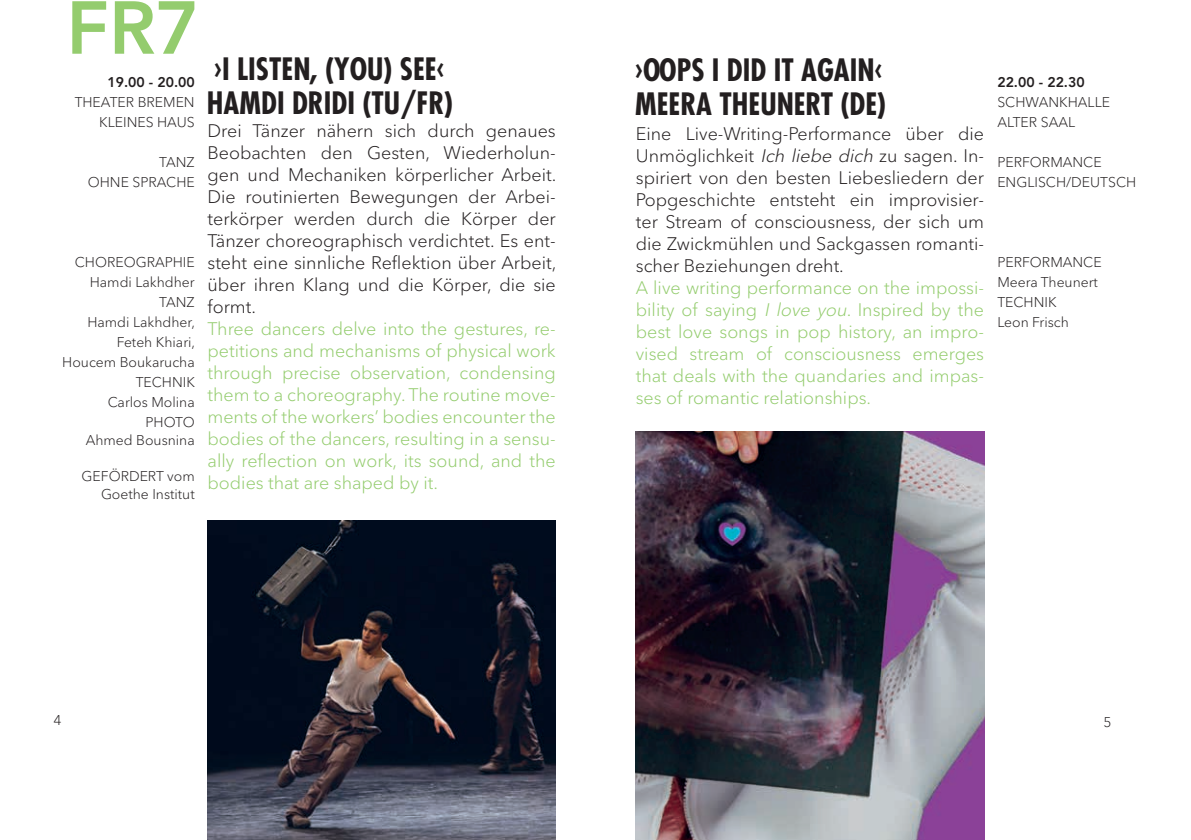
<style>
.page{position:relative;width:1191px;height:840px;background:#fff}
.page>*{position:absolute;margin:0;border:0;box-sizing:border-box;transform-origin:0 0}
.t1{font:800 74px "Avenir LT Std";color:#94cc6e}
.t2{font:700 condensed 30px/34px "Futura";color:#231f20}
.t3{font:300 18px/22px "Avenir Next LT Pro";color:#231f20;text-align:justify}
.t4{font:300 18px/22px "Avenir Next LT Pro";color:#94cc6e;text-align:justify}
.t5{font:300 14px/20px "Avenir Next LT Pro";color:#231f20;text-align:right}
.t6{font:800 14px "Avenir LT Std";color:#231f20}
.s1{font-style:italic}
</style>
<div class="page">
<img style="left:207px;top:520px;width:349px;height:319px">
<img style="left:636px;top:431px;width:348px;height:408px">
<h1 class="t1" style="left:66px;top:-16px;width:134px">FR7</h1>
<p class="t6" style="left:107px;top:73px;width:89px">19.00 - 20.00</p>
<p class="t5" style="left:75px;top:92px;width:122px">THEATER BREMEN<br>KLEINES HAUS</p>
<p class="t5" style="left:88px;top:152px;width:108px">TANZ<br>OHNE SPRACHE</p>
<p class="t5" style="left:62px;top:252px;width:134px">CHOREOGRAPHIE<br>Hamdi Lakhdher<br>TANZ<br>Hamdi Lakhdher,<br>Feteh Khiari,<br>Houcem Boukarucha<br>TECHNIK<br>Carlos Molina<br>PHOTO</p>
<p class="t5" style="left:86px;top:430px;width:110px">Ahmed Bousnina</p>
<p class="t5" style="left:82px;top:467px;width:115px;line-height:18px">GEFÖRDERT vom<br>Goethe Institut</p>
<h2 class="t2" style="left:207px;top:51px;width:248px">›I LISTEN, (YOU) SEE‹<br>HAMDI DRIDI (TU/FR)</h2>
<p class="t3" style="left:207px;top:120px;width:350px">Drei Tänzer nähern sich durch genaues Beobachten den Gesten, Wiederholun&shy;gen und Mechaniken körperlicher Arbeit.<br>Die routinierten Bewegungen der Arbei&shy;terkörper werden durch die Körper der Tänzer choreographisch verdichtet. Es ent&shy;steht eine sinnliche Reflektion über Arbeit, über ihren Klang und die Körper, die sie formt.</p>
<p class="t4" style="left:207px;top:318px;width:350px">Three dancers delve into the gestures, re&shy;petitions and mechanisms of physical work through precise observation, condensing them to a choreography. The routine move&shy;ments of the workers’ bodies encounter the bodies of the dancers, resulting in a sensu&shy;ally reflection on work, its sound, and the bodies that are shaped by it.</p>
<h2 class="t2" style="left:635px;top:52px;width:252px">›OOPS I DID IT AGAIN‹<br>MEERA THEUNERT (DE)</h2>
<p class="t3" style="left:636px;top:122px;width:350px">Eine Live-Writing-Performance über die Unmöglichkeit <span class="s1">Ich liebe dich</span> zu sagen. In&shy;spiriert von den besten Liebesliedern der Popgeschichte entsteht ein improvisier&shy;ter Stream of consciousness, der sich um die Zwickmühlen und Sackgassen romanti&shy;scher Beziehungen dreht.</p>
<p class="t4" style="left:636px;top:276px;width:350px">A live writing performance on the impossi&shy;bility of saying <span class="s1">I love you</span>. Inspired by the best love songs in pop history, an impro&shy;vised stream of consciousness emerges that deals with the quandaries and impas&shy;ses of romantic relationships.</p>
<p class="t6" style="left:997px;top:73px;width:89px">22.00 - 22.30</p>
<p class="t5" style="left:997px;top:92px;width:114px;text-align:left">SCHWANKHALLE<br>ALTER SAAL</p>
<p class="t5" style="left:997px;top:152px;width:140px;text-align:left">PERFORMANCE<br>ENGLISCH/DEUTSCH</p>
<p class="t5" style="left:997px;top:252px;width:106px;text-align:left">PERFORMANCE<br>Meera Theunert<br>TECHNIK<br>Leon Frisch</p>
<p class="t5" style="left:54px;top:710px;width:10px">4</p>
<p class="t5" style="left:1103px;top:711px;width:10px">5</p>
</div>
